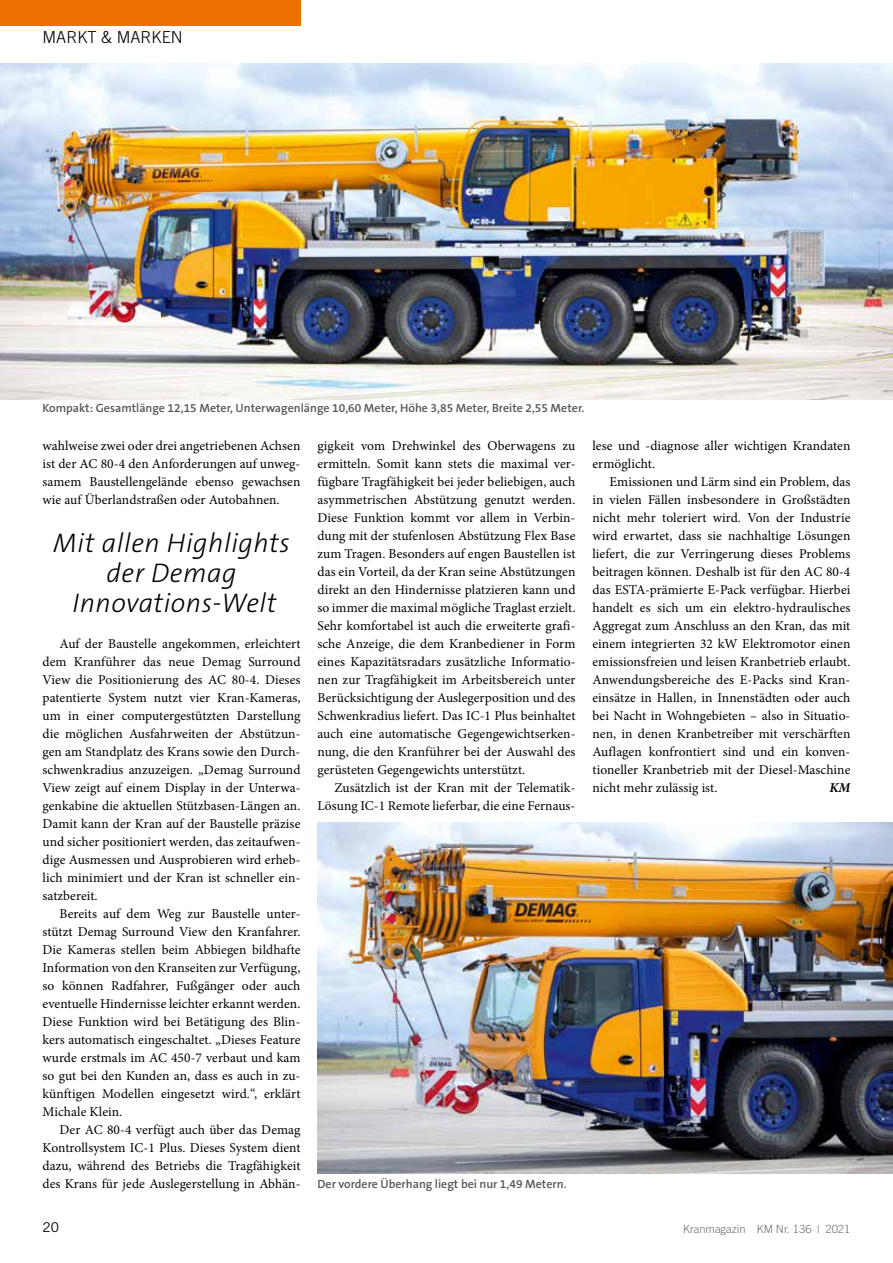
<style>
.page{position:relative;width:893px;height:1263px;background:#fff}
.page>*{position:absolute;margin:0;border:0;box-sizing:border-box;transform-origin:0 0}
.t1{font:italic 300 27px/30px "The Sans B3";letter-spacing:.02em;color:#000;text-align:center}
.t2{font:300 16.5px "Trade Gothic";color:#000}
.t3{font:13.5px/18px "Minion Pro";letter-spacing:.005em;color:#000;text-align:justify}
.t4{font:13.5px "Trade Gothic";color:#000}
.t5{font:italic 700 13.5px "Minion Pro";color:#000}
.t6{font:600 12px "The Sans B6";color:#565655}
.t7{font:300 11.25px "Trade Gothic";color:#6e6e6e}
</style>
<div class="page">
<div style="left:0;top:0;width:300px;height:26px;background:#ee7100"></div>
<img style="left:0;top:64px;width:893px;height:336px">
<img style="left:317px;top:823px;width:576px;height:351px">
<p class="t2" style="left:43px;top:27px;width:142px">MARKT &amp; MARKEN</p>
<p class="t6" style="left:43px;top:402px;width:543px">Kompakt: Gesamtlänge 12,15 Meter, Unterwagenlänge 10,60 Meter, Höhe 3,85 Meter, Breite 2,55 Meter.</p>
<p class="t3" style="left:43px;top:437px;width:259px">wahlweise zwei oder drei angetriebenen Achsen ist der AC 80-4 den Anforderungen auf unweg&shy;samem Baustellengelände ebenso gewachsen wie auf Überlandstraßen oder Autobahnen.</p>
<h1 class="t1" style="left:53px;top:529px;width:238px">Mit allen Highlights der Demag<br>Innovations-Welt</h1>
<p class="t3" style="left:43px;top:635px;width:259px;text-indent:17px">Auf der Baustelle angekommen, erleichtert dem Kranführer das neue Demag Surround View die Positionierung des AC 80-4. Dieses patentierte System nutzt vier Kran-Kameras, um in einer computergestützten Darstellung die möglichen Ausfahrweiten der Abstützun&shy;gen am Standplatz des Krans sowie den Durch&shy;schwenkradius anzuzeigen. „Demag Surround View zeigt auf einem Display in der Unterwa&shy;genkabine die aktuellen Stützbasen-Längen an.<br>Damit kann der Kran auf der Baustelle präzise und sicher positioniert werden, das zeitaufwen&shy;dige Ausmessen und Ausprobieren wird erheb&shy;lich minimiert und der Kran ist schneller ein&shy;satzbereit.</p>
<p class="t3" style="left:43px;top:905px;width:259px;text-indent:17px">Bereits auf dem Weg zur Baustelle unter&shy;stützt Demag Surround View den Kranfahrer.<br>Die Kameras stellen beim Abbiegen bildhafte Information von den Kranseiten zur Verfügung, so können Radfahrer, Fußgänger oder auch eventuelle Hindernisse leichter erkannt werden.<br>Diese Funktion wird bei Betätigung des Blin&shy;kers automatisch eingeschaltet. „Dieses Feature wurde erstmals im AC 450-7 verbaut und kam so gut bei den Kunden an, dass es auch in zu&shy;künftigen Modellen eingesetzt wird.“, erklärt Michale Klein.</p>
<p class="t3" style="left:43px;top:1121px;width:259px;text-indent:17px">Der AC 80-4 verfügt auch über das Demag Kontrollsystem IC-1 Plus. Dieses System dient dazu, während des Betriebs die Tragfähigkeit des Krans für jede Auslegerstellung in Abhän-</p>
<p class="t3" style="left:317px;top:437px;width:259px">gigkeit vom Drehwinkel des Oberwagens zu ermitteln. Somit kann stets die maximal ver&shy;fügbare Tragfähigkeit bei jeder beliebigen, auch asymmetrischen Abstützung genutzt werden.<br>Diese Funktion kommt vor allem in Verbin&shy;dung mit der stufenlosen Abstützung Flex Base zum Tragen. Besonders auf engen Baustellen ist das ein Vorteil, da der Kran seine Abstützungen direkt an den Hindernisse platzieren kann und so immer die maximal mögliche Traglast erzielt.<br>Sehr komfortabel ist auch die erweiterte grafi&shy;sche Anzeige, die dem Kranbediener in Form eines Kapazitätsradars zusätzliche Informatio&shy;nen zur Tragfähigkeit im Arbeitsbereich unter Berücksichtigung der Auslegerposition und des Schwenkradius liefert. Das IC-1 Plus beinhaltet auch eine automatische Gegengewichtserken&shy;nung, die den Kranführer bei der Auswahl des gerüsteten Gegengewichts unterstützt.</p>
<p class="t3" style="left:317px;top:779px;width:259px;text-align:right">Zusätzlich ist der Kran mit der Telematik-<br>Lösung IC-1 Remote lieferbar, die eine Fernaus-</p>
<p class="t3" style="left:592px;top:437px;width:259px">lese und -diagnose aller wichtigen Krandaten ermöglicht.</p>
<p class="t3" style="left:592px;top:473px;width:259px;text-indent:17px">Emissionen und Lärm sind ein Problem, das in vielen Fällen insbesondere in Großstädten nicht mehr toleriert wird. Von der Industrie wird erwartet, dass sie nachhaltige Lösungen liefert, die zur Verringerung dieses Problems beitragen können. Deshalb ist für den AC 80-4 das ESTA-prämierte E-Pack verfügbar. Hierbei handelt es sich um ein elektro-hydraulisches Aggregat zum Anschluss an den Kran, das mit einem integrierten 32 kW Elektromotor einen emissionsfreien und leisen Kranbetrieb erlaubt.<br>Anwendungsbereiche des E-Packs sind Kran&shy;einsätze in Hallen, in Innenstädten oder auch bei Nacht in Wohngebieten – also in Situatio&shy;nen, in denen Kranbetreiber mit verschärften Auflagen konfrontiert sind und ein konven&shy;tioneller Kranbetrieb mit der Diesel-Maschine nicht mehr zulässig ist.</p>
<p class="t5" style="left:829px;top:779px;width:23px">KM</p>
<p class="t6" style="left:317px;top:1177px;width:251px">Der vordere Überhang liegt bei nur 1,49 Metern.</p>
<p class="t4" style="left:43px;top:1219px;width:18px">20</p>
<p class="t7" style="left:683px;top:1222px;width:169px">Kranmagazin KM Nr. 136 | 2021</p>
</div>
